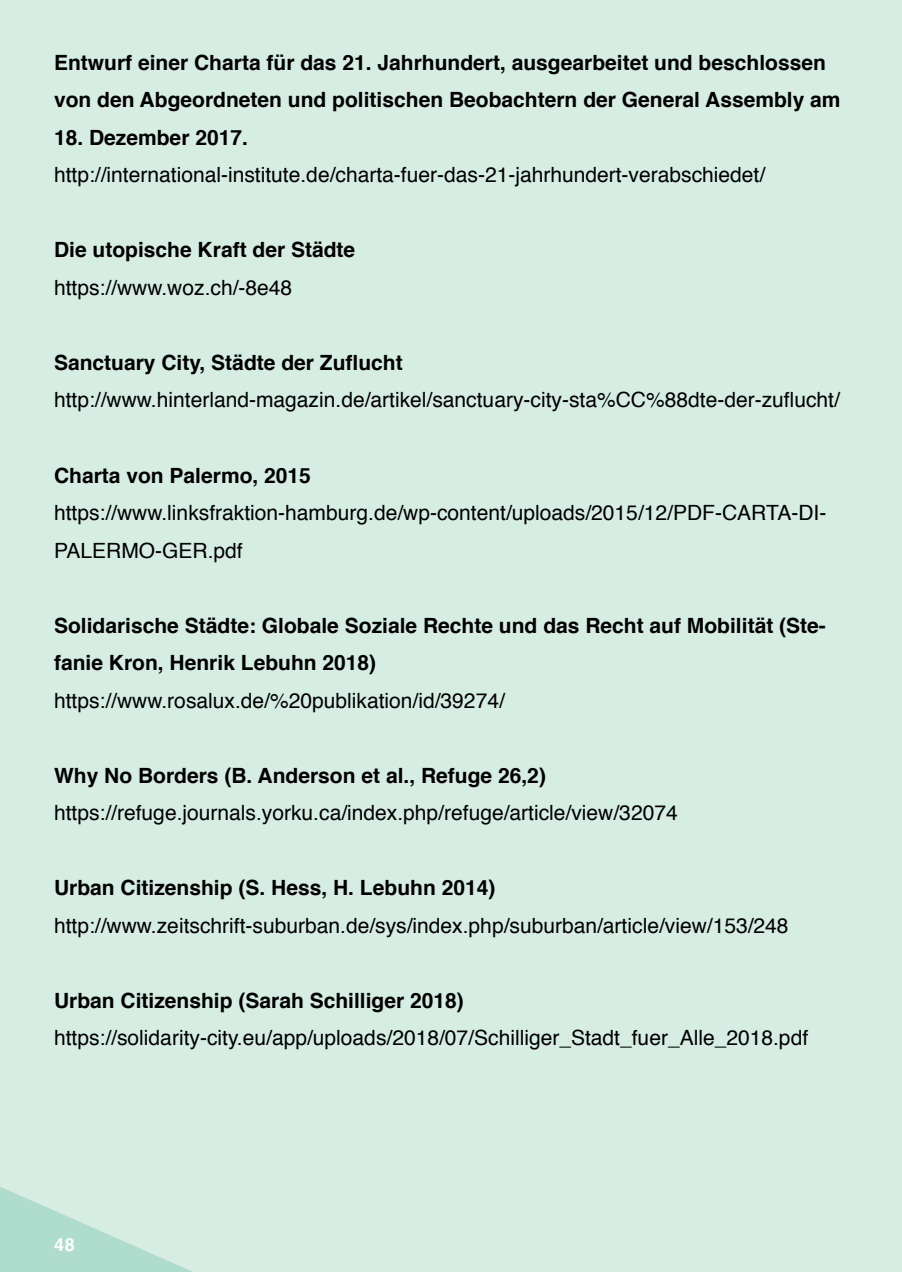
<style>
.page{position:relative;width:902px;height:1272px;background:#fff}
.page>*{position:absolute;margin:0;border:0;box-sizing:border-box;transform-origin:0 0}
.t1{font:21px/37.5px "Helvetica";color:#000}
.t2{font:700 21px/37.5px "Helvetica";color:#000}
.t3{font:700 18px "Helvetica";color:#fff}
</style>
<div class="page">
<div style="left:0;top:0;width:901px;height:1271px;background:#d6ede4"></div>
<p class="t2" style="left:54px;top:45px;width:788px">Entwurf einer Charta für das 21. Jahrhundert, ausgearbeitet und beschlossen von den Abgeordneten und politischen Beobachtern der General Assembly am</p>
<p class="t2" style="left:54px;top:121px;width:195px">18. Dezember 2017.</p>
<p class="t1" style="left:54px;top:157px;width:712px">http://international-institute.de/charta-fuer-das-21-jahrhundert-verabschiedet/</p>
<p class="t2" style="left:54px;top:233px;width:303px">Die utopische Kraft der Städte</p>
<p class="t1" style="left:54px;top:269px;width:240px">https://www.woz.ch/-8e48</p>
<p class="t2" style="left:54px;top:344px;width:350px">Sanctuary City, Städte der Zulucht</p>
<p class="t1" style="left:54px;top:382px;width:787px">http://www.hinterland-magazin.de/artikel/sanctuary-city-sta%CC%88dte-der-zulucht/</p>
<p class="t2" style="left:54px;top:458px;width:258px">Charta von Palermo, 2015</p>
<p class="t1" style="left:54px;top:494px;width:773px">https://www.linksfraktion-hamburg.de/wp-content/uploads/2015/12/PDF-CARTA-DI-<br>PALERMO-GER.pdf</p>
<p class="t2" style="left:54px;top:608px;width:773px">Solidarische Städte: Globale Soziale Rechte und das Recht auf Mobilität (Ste&shy;fanie Kron, Henrik Lebuhn 2018)</p>
<p class="t1" style="left:54px;top:682px;width:452px">https://www.rosalux.de/%20publikation/id/39274/</p>
<p class="t2" style="left:54px;top:758px;width:493px">Why No Borders (B. Anderson et al., Refuge 26,2)</p>
<p class="t1" style="left:54px;top:794px;width:625px">https://refuge.journals.yorku.ca/index.php/refuge/article/view/32074</p>
<p class="t2" style="left:54px;top:871px;width:443px">Urban Citizenship (S. Hess, H. Lebuhn 2014)</p>
<p class="t1" style="left:54px;top:907px;width:736px">http://www.zeitschrift-suburban.de/sys/index.php/suburban/article/view/153/248</p>
<p class="t2" style="left:54px;top:983px;width:411px">Urban Citizenship (Sarah Schilliger 2018)</p>
<p class="t1" style="left:54px;top:1019px;width:755px">https://solidarity-city.eu/app/uploads/2018/07/Schilliger_Stadt_fuer_Alle_2018.pdf</p>
<p class="t3" style="left:54px;top:1237px;width:22px">48</p>
</div>
